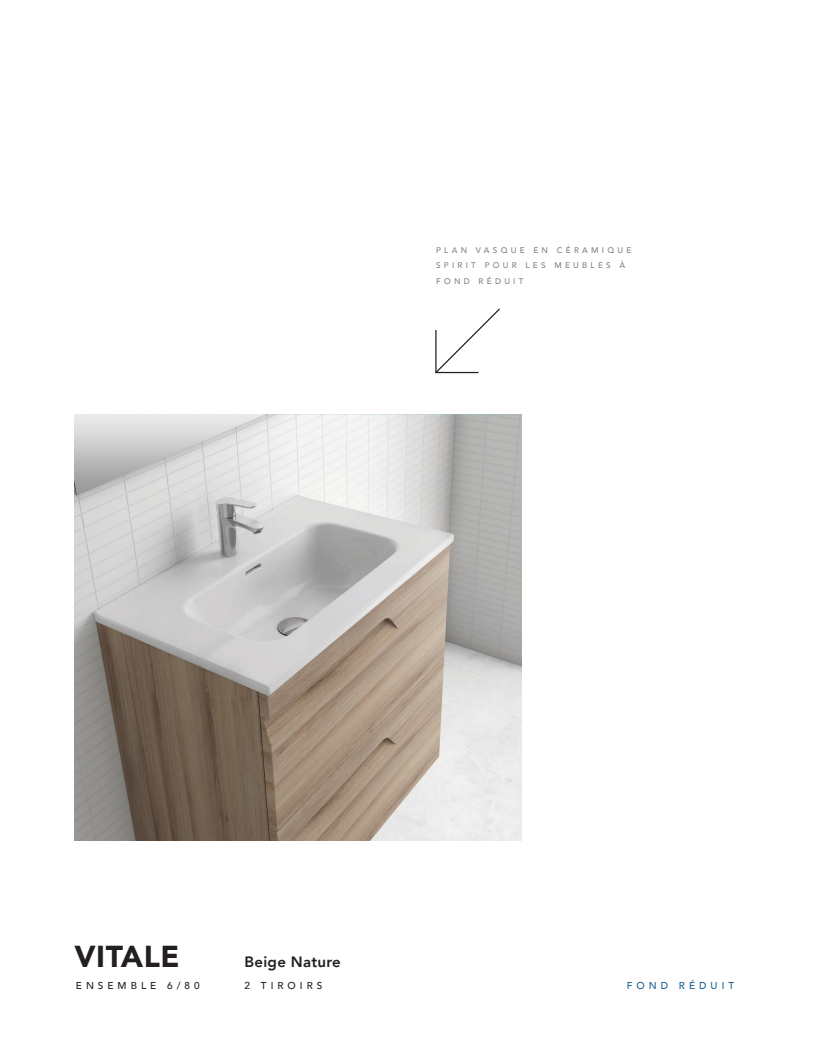
<style>
.page{position:relative;width:833px;height:1063px;background:#fff}
.page>*{position:absolute;margin:0;border:0;box-sizing:border-box;transform-origin:0 0}
.t1{font:900 30.25px "Avenir";letter-spacing:.02em;color:#231f20}
.t2{font:800 15px "Avenir";letter-spacing:.02em;color:#231f20}
.t3{font:500 10px "Avenir";letter-spacing:.4em;color:#231f20}
.t4{font:500 10px "Avenir";letter-spacing:.4em;color:#1b6194}
.t5{font:500 8.12px/15.6px "Avenir";letter-spacing:.4em;color:#808285}
</style>
<div class="page">
<img style="left:75px;top:415px;width:446px;height:425px">
<svg style="left:435px;top:308px;width:65px;height:66px"></svg>
<p class="t5" style="left:436px;top:242px;width:197px">PLAN VASQUE EN CÉRAMIQUE<br>SPIRIT POUR LES MEUBLES À<br>FOND RÉDUIT</p>
<h1 class="t1" style="left:74px;top:931px;width:107px">VITALE</h1>
<h2 class="t2" style="left:244px;top:950px;width:98px">Beige Nature</h2>
<p class="t3" style="left:76px;top:977px;width:125px">ENSEMBLE 6/80</p>
<p class="t3" style="left:244px;top:977px;width:79px">2 TIROIRS</p>
<p class="t4" style="left:627px;top:977px;width:109px">FOND RÉDUIT</p>
</div>
